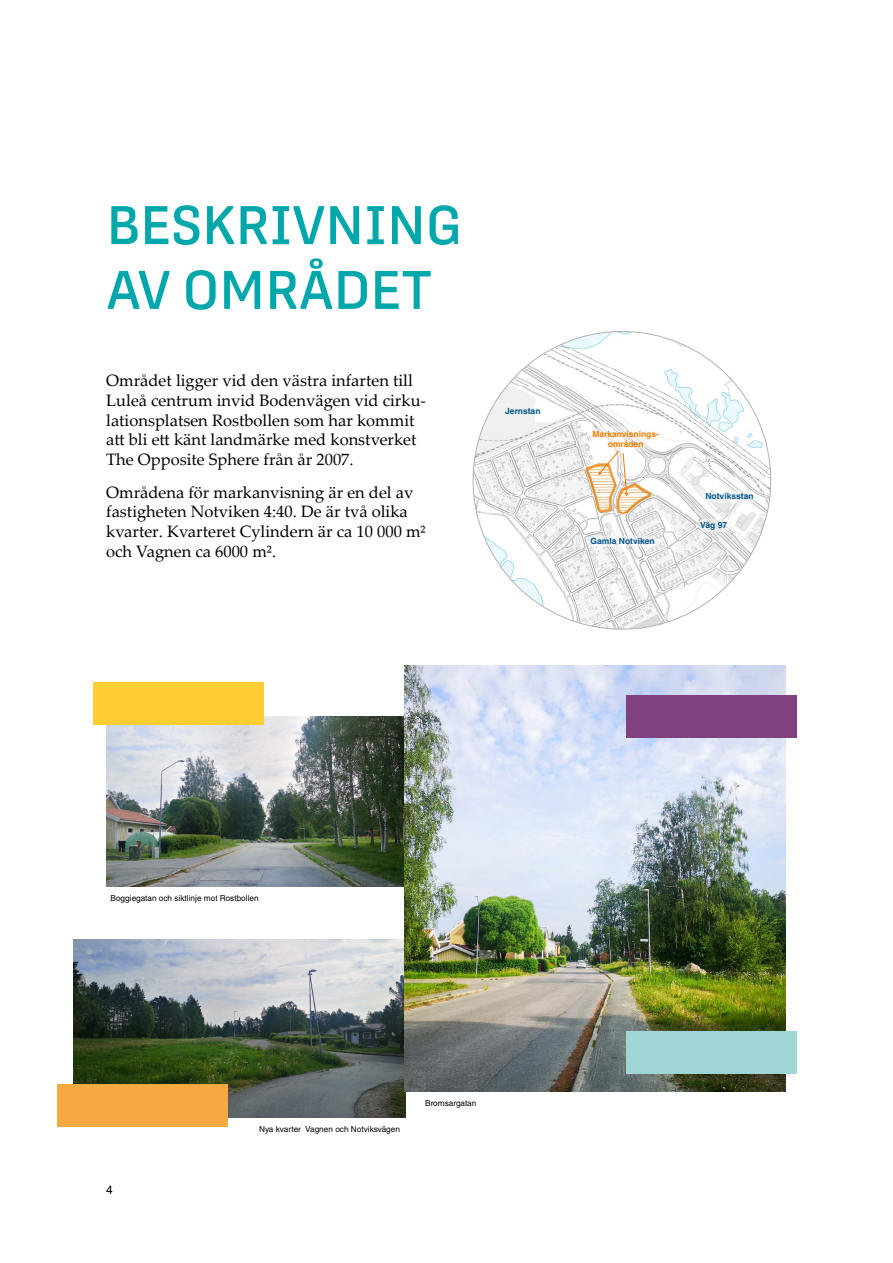
<style>
.page{position:relative;width:893px;height:1263px;background:#fff}
.page>*{position:absolute;margin:0;border:0;box-sizing:border-box;transform-origin:0 0}
.Rubrik_2{font:500 54px "Protipo";color:#00a8ab}
.Brödtext{font:16.5px/19.8px "Palatino Linotype";color:#000}
.t1{font:12px "Helvetica LT Std";color:#000}
.t2{font:700 8.55px "Helvetica LT Std";color:#00548c}
.t3{font:700 8.55px/10.2px "Helvetica LT Std";color:#ef7d00;text-align:center}
.Bildtext{font:8.25px "Helvetica LT Std";color:#000}
</style>
<div class="page">
<img style="left:551px;top:331px;width:142px;height:18px">
<img style="left:524px;top:349px;width:195px;height:19px">
<img style="left:507px;top:368px;width:230px;height:18px">
<img style="left:494px;top:386px;width:256px;height:18px">
<img style="left:485px;top:404px;width:274px;height:18px">
<img style="left:478px;top:422px;width:287px;height:18px">
<img style="left:475px;top:440px;width:294px;height:19px">
<img style="left:473px;top:459px;width:298px;height:54px">
<img style="left:477px;top:513px;width:290px;height:19px">
<img style="left:482px;top:531px;width:280px;height:19px">
<img style="left:490px;top:550px;width:264px;height:18px">
<img style="left:501px;top:568px;width:241px;height:18px">
<img style="left:517px;top:586px;width:210px;height:18px">
<img style="left:539px;top:604px;width:165px;height:18px">
<img style="left:577px;top:622px;width:89px;height:7px">
<svg style="left:593px;top:426px;width:66px;height:25px"></svg>
<svg style="left:588px;top:536px;width:70px;height:11px"></svg>
<svg style="left:598px;top:449px;width:30px;height:47px"></svg>
<svg style="left:703px;top:491px;width:53px;height:12px"></svg>
<svg style="left:699px;top:519px;width:31px;height:13px"></svg>
<img style="left:106px;top:717px;width:298px;height:169px">
<img style="left:73px;top:940px;width:333px;height:177px">
<img style="left:404px;top:666px;width:382px;height:426px">
<div style="left:626px;top:695px;width:170px;height:43px;background:#814181"></div>
<div style="left:626px;top:1031px;width:170px;height:42px;background:#9fd5d5"></div>
<div style="left:58px;top:1084px;width:170px;height:42px;background:#f7a941"></div>
<div style="left:93px;top:683px;width:170px;height:42px;background:#ffce32"></div>
<p class="Rubrik_2" style="left:106px;top:194px;width:357px">BESKRIVNING</p>
<p class="Rubrik_2" style="left:106px;top:258px;width:327px">AV OMRÅDET</p>
<p class="Brödtext" style="left:106px;top:370px;width:321px">Området ligger vid den västra infarten till Luleå centrum invid Bodenvägen vid cirku&shy;lationsplatsen Rostbollen som har kommit att bli ett känt landmärke med konstverket The Opposite Sphere från år 2007.</p>
<p class="Brödtext" style="left:106px;top:481px;width:321px">Områdena för markanvisning är en del av fastigheten Notviken 4:40. De är två olika kvarter. Kvarteret Cylindern är ca 10 000 m² och Vagnen ca 6000 m².</p>
<p class="t2" style="left:505px;top:406px;width:37px">Jernstan</p>
<p class="t3" style="left:592px;top:428px;width:68px">Markanvisnings&shy;områden</p>
<p class="t2" style="left:591px;top:536px;width:66px">Gamla Notviken</p>
<p class="t2" style="left:705px;top:491px;width:50px">Notviksstan</p>
<p class="t2" style="left:700px;top:519px;width:29px">Väg 97</p>
<p class="Bildtext" style="left:111px;top:894px;width:150px">Boggiegatan och siktlinje mot Rostbollen</p>
<p class="t1" style="left:106px;top:1183px;width:8px">4</p>
<p class="Bildtext" style="left:259px;top:1124px;width:143px">Nya kvarter Vagnen och Notviksvägen</p>
<p class="Bildtext" style="left:425px;top:1099px;width:53px">Bromsargatan</p>
</div>
